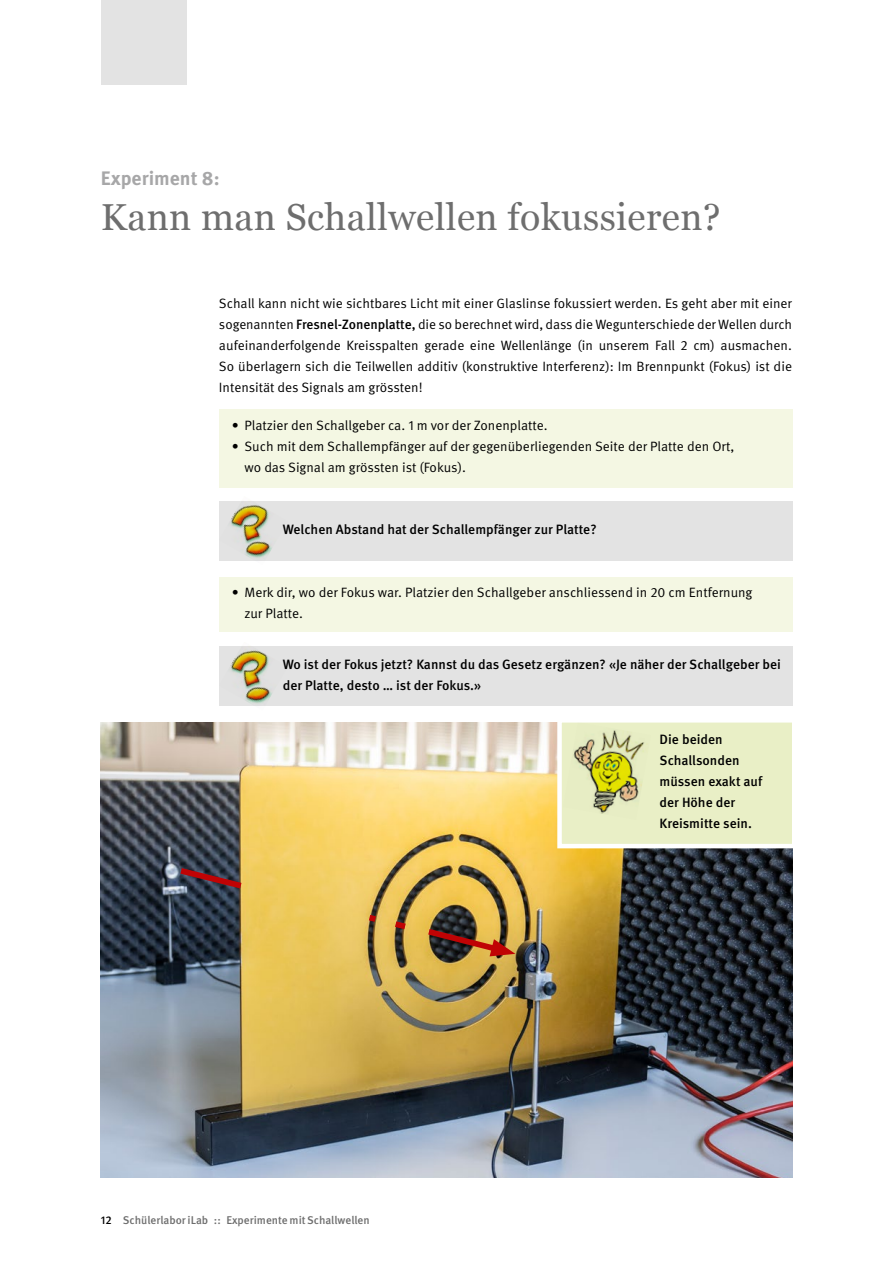
<style>
.page{position:relative;width:893px;height:1263px;background:#fff}
.page>*{position:absolute;margin:0;border:0;box-sizing:border-box;transform-origin:0 0}
.t1{font:37.5px "Georgia";letter-spacing:.01em;color:#6e6e6e}
.t2{font:700 19.5px "Meta Pro";color:#a7a7a8}
.t3{font:13.5px/21px "Meta Pro Norm";color:#000}
.t4{font:500 13.5px/21px "Meta Pro";color:#000}
.t5{font:500 11.25px "Meta Pro";color:#6e6e6e}
.s1{font-family:"Meta Pro";font-weight:500}
.s2{color:#000}
</style>
<div class="page">
<div style="left:101px;top:0;width:85px;height:85px;background:#e3e3e3"></div>
<div style="left:219px;top:409px;width:573px;height:79px;background:#f4f7e3"></div>
<img style="left:101px;top:722px;width:691px;height:456px">
<div style="left:219px;top:501px;width:573px;height:59px;background:#e3e3e3"></div>
<div style="left:219px;top:646px;width:573px;height:60px;background:#e3e3e3"></div>
<img style="left:219px;top:503px;width:69px;height:58px">
<img style="left:230px;top:649px;width:42px;height:55px">
<div style="left:219px;top:577px;width:573px;height:54px;background:#f4f7e3"></div>
<svg style="left:555px;top:722px;width:238px;height:129px;background:#e7ebc4"></svg>
<img style="left:563px;top:722px;width:88px;height:98px">
<svg style="left:174px;top:864px;width:74px;height:28px;background:#654a4c"></svg>
<svg style="left:363px;top:911px;width:19px;height:15px"></svg>
<svg style="left:389px;top:917px;width:23px;height:16px"></svg>
<svg style="left:422px;top:925px;width:93px;height:32px;background:#8b572f"></svg>
<h2 class="t2" style="left:101px;top:163px;width:120px">Experiment 8:</h2>
<h1 class="t1" style="left:101px;top:189px;width:621px">Kann man Schallwellen fokussieren?</h1>
<p class="t3" style="left:219px;top:292px;width:575px;text-align:justify">Schall kann nicht wie sichtbares Licht mit einer Glaslinse fokussiert werden. Es geht aber mit einer sogenannten <span class="s1">Fresnel-Zonenplatte,</span> die so berechnet wird, dass die Wegunterschiede der Wellen durch aufeinanderfolgende Kreisspalten gerade eine Wellenlänge (in unserem Fall 2 cm) ausmachen.<br>So überlagern sich die Teilwellen additiv (konstruktive Interferenz): Im Brennpunkt (Fokus) ist die Intensität des Signals am grössten!</p>
<p class="t3" style="left:232px;top:414px;width:317px">• Platzier den Schallgeber ca. 1 m vor der Zonenplatte.</p>
<p class="t3" style="left:244px;top:435px;width:491px;text-indent:-13px">• Such mit dem Schallempfänger auf der gegenüberliegenden Seite der Platte den Ort, wo das Signal am grössten ist (Fokus).</p>
<p class="t4" style="left:283px;top:517px;width:315px">Welchen Abstand hat der Schallempfänger zur Platte?</p>
<p class="t3" style="left:244px;top:581px;width:509px;text-indent:-13px">• Merk dir, wo der Fokus war. Platzier den Schallgeber anschliessend in 20 cm Entfernung zur Platte.</p>
<p class="t4" style="left:283px;top:652px;width:500px">Wo ist der Fokus jetzt? Kannst du das Gesetz ergänzen? «Je näher der Schallgeber bei der Platte, desto … ist der Fokus.»</p>
<p class="t5" style="left:101px;top:1211px;width:270px"><span class="s2">12</span> Schülerlabor iLab :: Experimente mit Schallwellen</p>
<p class="t4" style="left:660px;top:728px;width:104px">Die beiden<br>Schallsonden müssen exakt auf der Höhe der<br>Kreismitte sein.</p>
</div>
